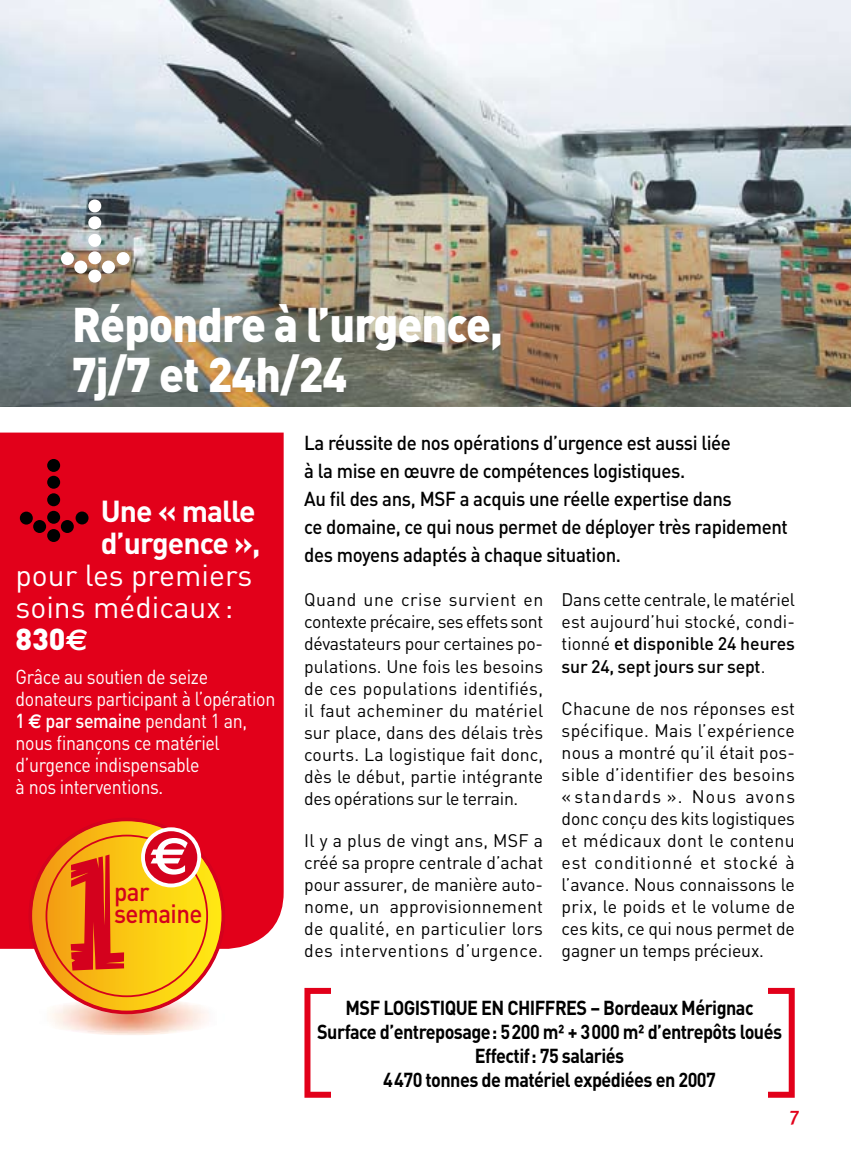
<style>
.page{position:relative;width:851px;height:1163px;background:#fff}
.page>*{position:absolute;margin:0;border:0;box-sizing:border-box;transform-origin:0 0}
.t1{font:900 48px/50px "DIN";letter-spacing:-.02em;color:#fff;scale:.93 1}
.t2{font:30px/32px "DIN";color:#fff}
.t3{font:700 30px/32px "DIN";letter-spacing:-.03em;color:#fff}
.t4{font:500 26px/21.6px "DIN";letter-spacing:-.025em;color:#d4011d;scale:.92 1}
.t5{font:500 20px/28px "DIN";letter-spacing:-.02em;color:#000;scale:.93 1}
.t6{font:700 20px/24px "DIN";letter-spacing:-.03em;color:#000;text-align:center;scale:.9 1}
.t7{font:20px/22px "DIN";letter-spacing:-.02em;color:#fff;scale:.89 1}
.t8{font:500 20px "Meta Plus";color:#e2001a}
.t9{font:18px/22px "DIN";letter-spacing:-.005em;color:#000;text-align:justify}
.s1{font-weight:900}
.s2{font-family:"Euro Sans";font-weight:700}
.s3{font-weight:500}
</style>
<div class="page">
<div style="left:0;top:432px;width:283px;height:516px;background:#e2001a"></div>
<img style="left:0;top:0;width:850px;height:407px">
<div style="left:88px;top:199px;width:13px;height:13px;background:#fff;border-radius:50%"></div>
<div style="left:88px;top:216px;width:13px;height:13px;background:#fff;border-radius:50%"></div>
<div style="left:88px;top:234px;width:13px;height:13px;background:#fff;border-radius:50%"></div>
<div style="left:88px;top:251px;width:13px;height:13px;background:#fff;border-radius:50%"></div>
<div style="left:88px;top:269px;width:13px;height:13px;background:#fff;border-radius:50%"></div>
<div style="left:102px;top:260px;width:13px;height:13px;background:#fff;border-radius:50%"></div>
<div style="left:61px;top:252px;width:13px;height:13px;background:#fff;border-radius:50%"></div>
<div style="left:117px;top:252px;width:13px;height:13px;background:#fff;border-radius:50%"></div>
<div style="left:74px;top:260px;width:13px;height:13px;background:#fff;border-radius:50%"></div>
<div style="left:47px;top:459px;width:13px;height:13px;background:#000;border-radius:50%"></div>
<div style="left:47px;top:475px;width:13px;height:13px;background:#000;border-radius:50%"></div>
<div style="left:47px;top:493px;width:13px;height:13px;background:#000;border-radius:50%"></div>
<div style="left:47px;top:510px;width:13px;height:13px;background:#000;border-radius:50%"></div>
<div style="left:47px;top:529px;width:13px;height:13px;background:#000;border-radius:50%"></div>
<div style="left:61px;top:520px;width:13px;height:13px;background:#000;border-radius:50%"></div>
<div style="left:20px;top:511px;width:13px;height:13px;background:#000;border-radius:50%"></div>
<div style="left:76px;top:511px;width:12px;height:13px;background:#000;border-radius:50%"></div>
<div style="left:33px;top:520px;width:13px;height:13px;background:#000;border-radius:50%"></div>
<svg style="left:304px;top:987px;width:490px;height:110px"></svg>
<div style="left:331px;top:973px;width:436px;height:142px;background:#fff"></div>
<img style="left:32px;top:998px;width:194px;height:37px;border-radius:50%">
<svg style="left:30px;top:819px;width:193px;height:193px;background:#f6b415"></svg>
<svg style="left:71px;top:854px;width:53px;height:116px;background:#e35218"></svg>
<svg style="left:143px;top:829px;width:56px;height:56px"></svg>
<div style="left:141px;top:827px;width:60px;height:60px;border:4px solid #fff;border-radius:50%"></div>
<svg style="left:151px;top:837px;width:37px;height:37px"></svg>
<h1 class="t1" style="left:72px;top:297px;width:465px">Répondre à l’urgence,<br>7j/7 et 24h/24</h1>
<h2 class="t3" style="left:101px;top:494px;width:161px">une « malle d’urgence »,</h2>
<h2 class="t2" style="left:16px;top:558px;width:238px">pour les premiers soins médicaux :<br><span class="s1">830</span><span class="s2">€</span></h2>
<p class="t7" style="left:16px;top:665px;width:293px">Grâce au soutien de seize donateurs participant à l’opération<br><span class="s3">1</span> <span class="s2">€</span> <span class="s3">par semaine</span> pendant 1 an, nous finançons ce matériel d’urgence indispensable<br>à nos interventions.</p>
<h3 class="t4" style="left:114px;top:879px;width:97px">par semaine</h3>
<p class="t5" style="left:304px;top:428px;width:521px">La réussite de nos opérations d’urgence est aussi liée<br>à la mise en œuvre de compétences logistiques.<br>Au fil des ans, MSF a acquis une réelle expertise dans<br>ce domaine, ce qui nous permet de déployer très rapidement des moyens adaptés à chaque situation.</p>
<p class="t9" style="left:304px;top:588px;width:241px">Quand une crise survient en contexte précaire, ses effets sont dévastateurs pour certaines po&shy;pulations. Une fois les besoins de ces populations identifiés, il faut acheminer du matériel sur place, dans des délais très courts. La logistique fait donc, dès le début, partie intégrante des opérations sur le terrain.</p>
<p class="t9" style="left:304px;top:829px;width:240px">Il y a plus de vingt ans, MSF a créé sa propre centrale d’achat pour assurer, de manière auto&shy;nome, un approvisionnement de qualité, en particulier lors des interventions d’urgence.</p>
<p class="t9" style="left:561px;top:588px;width:235px">Dans cette centrale, le matériel est aujourd’hui stocké, condi&shy;tionné <span class="s3">et disponible 24 heures sur 24, sept jours sur sept</span>.</p>
<p class="t9" style="left:561px;top:697px;width:235px">Chacune de nos réponses est spécifique. Mais l’expérience nous a montré qu’il était pos&shy;sible d’identifier des besoins « standards ». Nous avons donc conçu des kits logistiques et médicaux dont le contenu est conditionné et stocké à l’avance. Nous connaissons le prix, le poids et le volume de ces kits, ce qui nous permet de gagner un temps précieux.</p>
<p class="t6" style="left:317px;top:994px;width:518px">mSf logIStIque eN chIffreS – bordeaux mérignac Surface d’entreposage : 5 200 m² + 3 000 m² d’entrepôts loués effectif : 75 salariés<br>4 470 tonnes de matériel expédiées en 2007</p>
<p class="t8" style="left:789px;top:1101px;width:11px">7</p>
</div>
